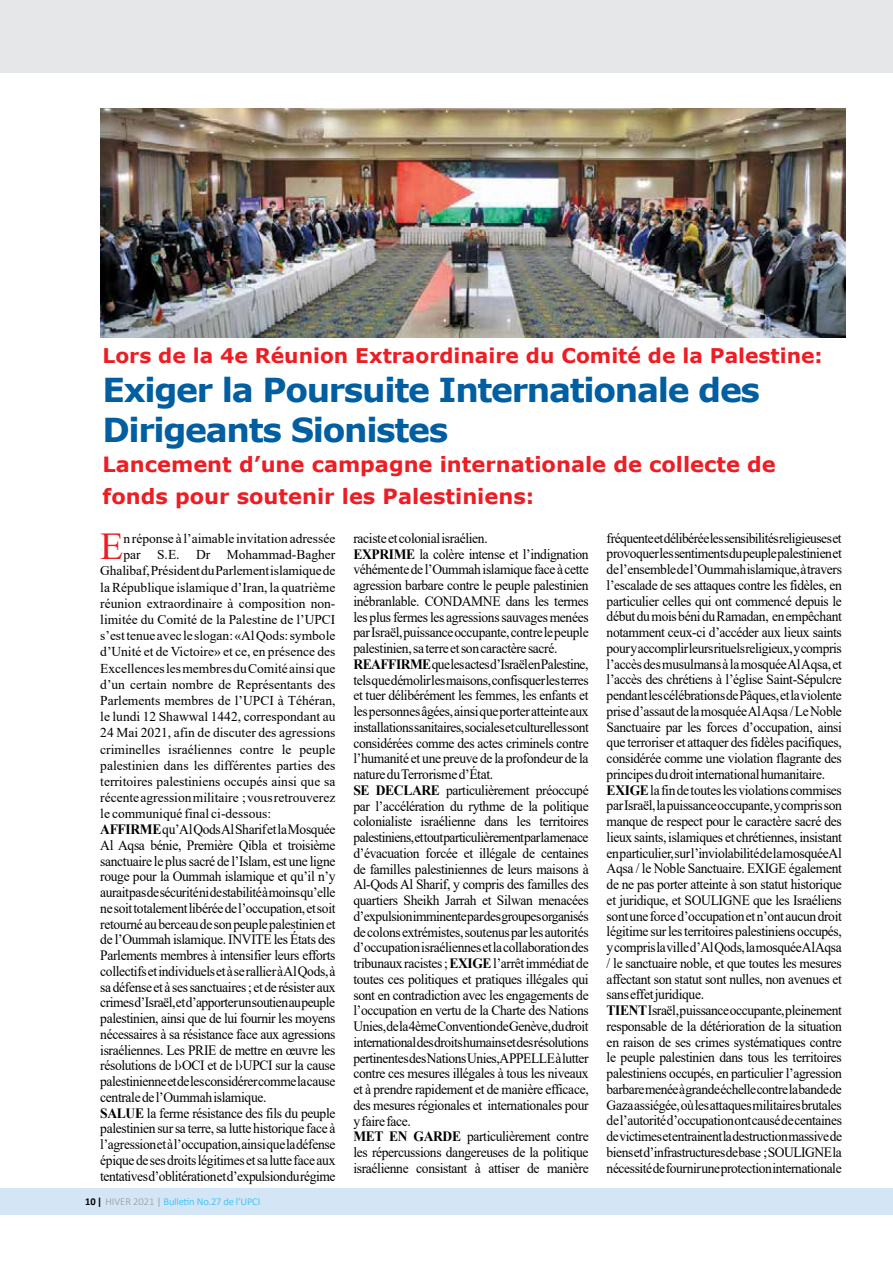
<style>
.page{position:relative;width:893px;height:1263px;background:#fff}
.page>*{position:absolute;margin:0;border:0;box-sizing:border-box;transform-origin:0 0}
.t1{font:37.95px "Times New Roman";color:#ed1d24}
.t2{font:700 33px/39.6px "Verdana";letter-spacing:-.04em;color:#005ea1}
.t3{font:700 21px/32.7px "Verdana";color:#ed1d24}
.t4{font:700 20.25px "Verdana";color:#ed1d24}
.t5{font:14.25px/15.8px "Times New Roman";letter-spacing:-.025em;color:#000;scale:.95 1}
.t6{font:13.5px "Times New Roman";color:#000}
.t7{font:10.5px "Calibri";letter-spacing:-.02em;color:#44c8f5}
.s1{font-weight:700}
.s2{font-weight:700;color:#000}
.s3{font-weight:300;color:#939598}
.s4{font-weight:300;color:#808285}
</style>
<div class="page">
<div style="left:0;top:1189px;width:893px;height:26px;background:#d4e5f6"></div>
<div style="left:0;top:0;width:893px;height:73px;background:#e6e7e8"></div>
<img style="left:101px;top:109px;width:744px;height:228px">
<img style="left:100px;top:326px;width:723px;height:12px">
<h3 class="t4" style="left:102px;top:342px;width:722px">Lors de la 4e Réunion Extraordinaire du Comité de la Palestine:</h3>
<h2 class="t2" style="left:102px;top:370px;width:659px">Exiger la Poursuite Internationale des<br>Dirigeants Sionistes</h2>
<h3 class="t3" style="left:102px;top:447px;width:675px">Lancement d’une campagne internationale de collecte de fonds pour soutenir les Palestiniens:</h3>
<h1 class="t1" style="left:100px;top:520px;width:25px">E</h1>
<p class="t6" style="left:123px;top:529px;width:214px">n réponse à l’aimable invitation adressée</p>
<p class="t6" style="left:123px;top:545px;width:213px">par S.E. Dr Mohammad-Bagher</p>
<p class="t6" style="left:100px;top:561px;width:237px">Ghalibaf, Président du Parlement islamique de</p>
<p class="t6" style="left:100px;top:577px;width:237px">la République islamique d’Iran, la quatrième</p>
<p class="t6" style="left:100px;top:594px;width:237px">réunion extraordinaire à composition non-</p>
<p class="t6" style="left:100px;top:610px;width:237px">limitée du Comité de la Palestine de l’UPCI</p>
<p class="t6" style="left:100px;top:626px;width:237px">s’est tenue avec le slogan: «Al Qods: symbole</p>
<p class="t6" style="left:100px;top:642px;width:237px">d’Unité et de Victoire» et ce, en présence des</p>
<p class="t6" style="left:100px;top:658px;width:237px">Excellences les membres du Comité ainsi que</p>
<p class="t6" style="left:100px;top:675px;width:237px">d’un certain nombre de Représentants des</p>
<p class="t6" style="left:100px;top:691px;width:237px">Parlements membres de l’UPCI à Téhéran,</p>
<p class="t6" style="left:100px;top:707px;width:237px">le lundi 12 Shawwal 1442, correspondant au</p>
<p class="t6" style="left:100px;top:723px;width:237px">24 Mai 2021, afin de discuter des agressions</p>
<p class="t6" style="left:100px;top:739px;width:237px">criminelles israéliennes contre le peuple</p>
<p class="t6" style="left:100px;top:756px;width:237px">palestinien dans les différentes parties des</p>
<p class="t6" style="left:100px;top:772px;width:237px">territoires palestiniens occupés ainsi que sa</p>
<p class="t6" style="left:100px;top:788px;width:237px">récente agression militaire ; vous retrouverez</p>
<p class="t6" style="left:100px;top:804px;width:173px">le communiqué final ci-dessous:</p>
<p class="t5" style="left:100px;top:821px;width:249px"><span class="s1">AFFIRME</span> qu’Al Qods Al Sharif et la Mosquée Al Aqsa bénie, Première Qibla et troisième sanctuaire le plus sacré de l’Islam, est une ligne rouge pour la Oummah islamique et qu’il n’y aurait pas de sécurité ni de stabilité à moins qu’elle ne soit totalement libérée de l’occupation, et soit retourné au berceau de son peuple palestinien et de l’Oummah islamique. INVITE les États des Parlements membres à intensifier leurs efforts collectifs et individuels et à se rallier à Al Qods, à sa défense et à ses sanctuaires ; et de résister aux crimes d’Israël, et d’apporter un soutien au peuple palestinien, ainsi que de lui fournir les moyens nécessaires à sa résistance face aux agressions israéliennes. Les PRIE de mettre en œuvre les résolutions de l›OCI et de l›UPCI sur la cause palestinienne et de les considérer comme la cause centrale de l’Oummah islamique.<br><span class="s1">SALUE</span> la ferme résistance des fils du peuple palestinien sur sa terre, sa lutte historique face à l’agression et à l’occupation, ainsi que la défense épique de ses droits légitimes et sa lutte face aux tentatives d’oblitération et d’expulsion du régime</p>
<p class="t7" style="left:85px;top:1194px;width:177px"><span class="s2">10 |</span> <span class="s3">HIVER 2021</span> <span class="s4">|</span> Bulletin No.27 de l’UPCI</p>
<p class="t5" style="left:353px;top:530px;width:249px">raciste et colonial israélien.<br><span class="s1">EXPRIME</span> la colère intense et l’indignation véhémente de l’Oummah islamique face à cette agression barbare contre le peuple palestinien inébranlable. CONDAMNE dans les termes les plus fermes les agressions sauvages menées par Israël, puissance occupante, contre le peuple palestinien, sa terre et son caractère sacré.<br><span class="s1">REAFFIRME</span> que les actes d’Israël en Palestine, tels que démolir les maisons, confisquer les terres et tuer délibérément les femmes, les enfants et les personnes âgées, ainsi que porter atteinte aux installations sanitaires, sociales et culturelles sont considérées comme des actes criminels contre l’humanité et une preuve de la profondeur de la nature du Terrorisme d’État.<br><span class="s1">SE DECLARE</span> particulièrement préoccupé par l’accélération du rythme de la politique colonialiste israélienne dans les territoires palestiniens, et tout particulièrement par la menace d’évacuation forcée et illégale de centaines de familles palestiniennes de leurs maisons à Al-Qods Al Sharif, y compris des familles des quartiers Sheikh Jarrah et Silwan menacées d’expulsion imminente par des groupes organisés de colons extrémistes, soutenus par les autorités d’occupation israéliennes et la collaboration des tribunaux racistes ; <span class="s1">EXIGE</span> l’arrêt immédiat de toutes ces politiques et pratiques illégales qui sont en contradiction avec les engagements de l’occupation en vertu de la Charte des Nations Unies, de la 4ème Convention de Genève, du droit international des droits humains et des résolutions pertinentes des Nations Unies, APPELLE à lutter contre ces mesures illégales à tous les niveaux et à prendre rapidement et de manière efficace, des mesures régionales et internationales pour y faire face.<br><span class="s1">MET EN GARDE</span> particulièrement contre les répercussions dangereuses de la politique israélienne consistant à attiser de manière</p>
<p class="t5" style="left:607px;top:530px;width:249px">fréquente et délibérée les sensibilités religieuses et provoquer les sentiments du peuple palestinien et de l’ensemble de l’Oummah islamique, à travers l’escalade de ses attaques contre les fidèles, en particulier celles qui ont commencé depuis le début du mois béni du Ramadan, en empêchant notamment ceux-ci d’accéder aux lieux saints pour y accomplir leurs rituels religieux, y compris l’accès des musulmans à la mosquée Al Aqsa, et l’accès des chrétiens à l’église Saint-Sépulcre pendant les célébrations de Pâques, et la violente prise d’assaut de la mosquée Al Aqsa / Le Noble Sanctuaire par les forces d’occupation, ainsi que terroriser et attaquer des fidèles pacifiques, considérée comme une violation flagrante des principes du droit international humanitaire.<br><span class="s1">EXIGE</span> la fin de toutes les violations commises par Israël, la puissance occupante, y compris son manque de respect pour le caractère sacré des lieux saints, islamiques et chrétiennes, insistant en particulier, sur l’inviolabilité de la mosquée Al Aqsa / le Noble Sanctuaire. EXIGE également de ne pas porter atteinte à son statut historique et juridique, et SOULIGNE que les Israéliens sont une force d’occupation et n’ont aucun droit légitime sur les territoires palestiniens occupés, y compris la ville d’Al Qods, la mosquée Al Aqsa / le sanctuaire noble, et que toutes les mesures affectant son statut sont nulles, non avenues et sans effet juridique.<br><span class="s1">TIENT</span> Israël, puissance occupante, pleinement responsable de la détérioration de la situation en raison de ses crimes systématiques contre le peuple palestinien dans tous les territoires palestiniens occupés, en particulier l’agression barbare menée à grande échelle contre la bande de Gaza assiégée, où les attaques militaires brutales de l’autorité d’occupation ont causé de centaines de victimes et entrainent la destruction massive de biens et d’infrastructures de base ; SOULIGNE la nécessité de fournir une protection internationale</p>
</div>
